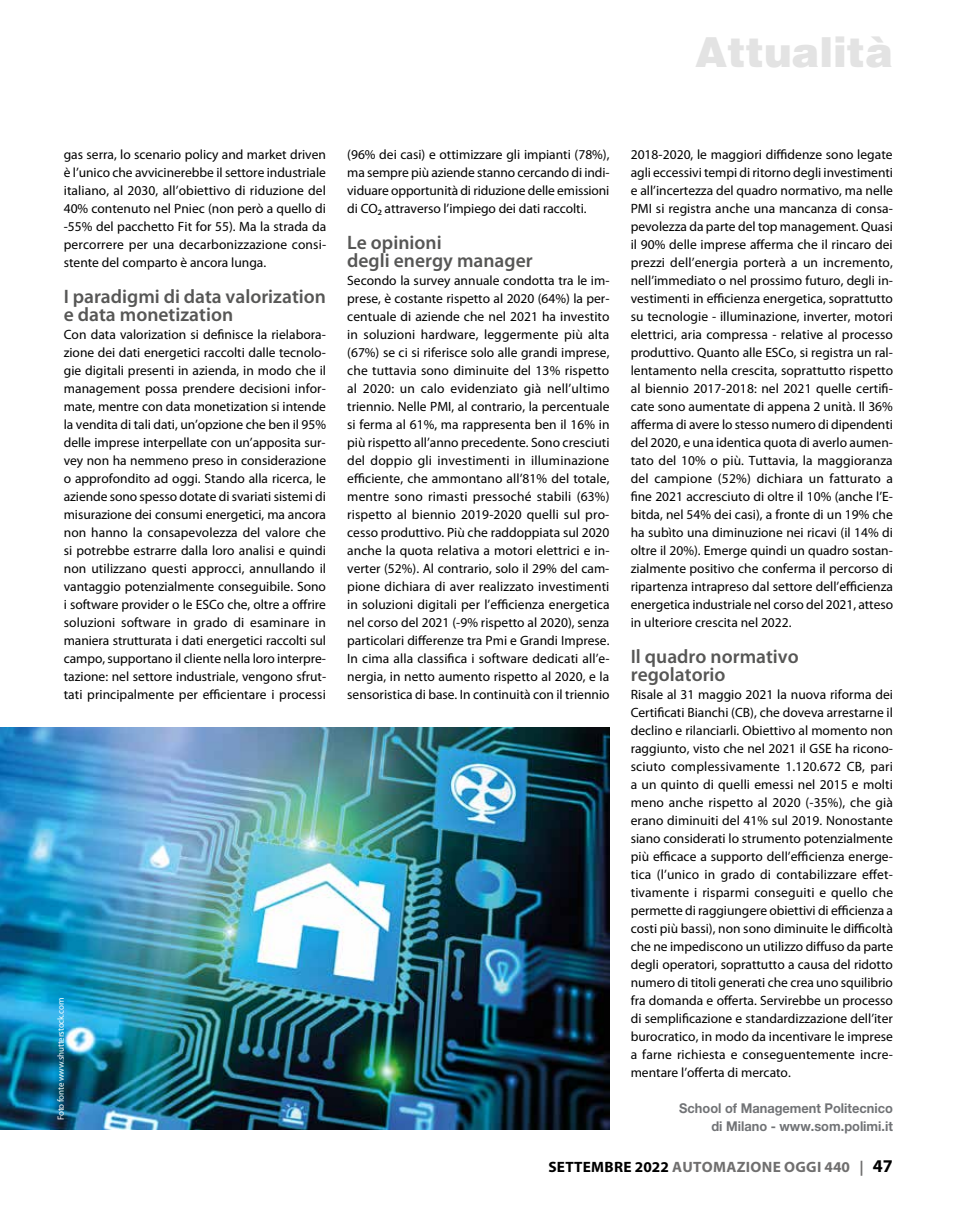
<style>
.page{position:relative;width:978px;height:1212px;background:#fff}
.page>*{position:absolute;margin:0;border:0;box-sizing:border-box;transform-origin:0 0}
.t1{font:900 41.4px "Helvetica LT Std";color:#e3e3e3}
.t2{font:600 19.5px/18px "Myriad Pro";color:#575756}
.t3{font:700 15px "Myriad Pro";letter-spacing:.02em;color:#706f6f}
.t4{font:13.5px/18px "Myriad Pro";color:#000;text-align:justify}
.t5{font:700 13.5px/18px "Helvetica Neue LT Pro";color:#717376;text-align:right;scale:.95 1}
.t6{font:9px "Myriad Pro";letter-spacing:-.02em;color:#fff}
.s1{color:#000}
.s2{font-size:18px;color:#000}
</style>
<div class="page">
<img style="left:0;top:727px;width:609px;height:402px">
<h1 class="t1" style="left:695px;top:25px;width:199px">Attualità</h1>
<p class="t4" style="left:64px;top:146px;width:264px">gas serra, lo scenario policy and market driven è l’unico che avvicinerebbe il settore industriale italiano, al 2030, all’obiettivo di riduzione del 40% contenuto nel Pniec (non però a quello di -55% del pacchetto Fit for 55). Ma la strada da percorrere per una decarbonizzazione consi&shy;stente del comparto è ancora lunga.</p>
<h2 class="t2" style="left:64px;top:287px;width:264px">I paradigmi di data valorization e data monetization</h2>
<p class="t4" style="left:64px;top:326px;width:264px">Con data valorization si definisce la rielabora&shy;zione dei dati energetici raccolti dalle tecnolo&shy;gie digitali presenti in azienda, in modo che il management possa prendere decisioni infor&shy;mate, mentre con data monetization si intende la vendita di tali dati, un’opzione che ben il 95% delle imprese interpellate con un’apposita sur&shy;vey non ha nemmeno preso in considerazione o approfondito ad oggi. Stando alla ricerca, le aziende sono spesso dotate di svariati sistemi di misurazione dei consumi energetici, ma ancora non hanno la consapevolezza del valore che si potrebbe estrarre dalla loro analisi e quindi non utilizzano questi approcci, annullando il vantaggio potenzialmente conseguibile. Sono i software provider o le ESCo che, oltre a offrire soluzioni software in grado di esaminare in maniera strutturata i dati energetici raccolti sul campo, supportano il cliente nella loro interpre&shy;tazione: nel settore industriale, vengono sfrut&shy;tati principalmente per efficientare i processi</p>
<p class="t6" style="left:56px;top:1120px;width:124px;rotate:-90deg">Foto fonte www.shutterstock.com</p>
<p class="t4" style="left:347px;top:146px;width:264px">(96% dei casi) e ottimizzare gli impianti (78%), ma sempre più aziende stanno cercando di indi&shy;viduare opportunità di riduzione delle emissioni di CO₂ attraverso l’impiego dei dati raccolti.</p>
<h2 class="t2" style="left:347px;top:233px;width:187px">Le opinioni<br>degli energy manager</h2>
<p class="t4" style="left:347px;top:272px;width:264px">Secondo la survey annuale condotta tra le im&shy;prese, è costante rispetto al 2020 (64%) la per&shy;centuale di aziende che nel 2021 ha investito in soluzioni hardware, leggermente più alta (67%) se ci si riferisce solo alle grandi imprese, che tuttavia sono diminuite del 13% rispetto al 2020: un calo evidenziato già nell’ultimo triennio. Nelle PMI, al contrario, la percentuale si ferma al 61%, ma rappresenta ben il 16% in più rispetto all’anno precedente. Sono cresciuti del doppio gli investimenti in illuminazione efficiente, che ammontano all’81% del totale, mentre sono rimasti pressoché stabili (63%) rispetto al biennio 2019-2020 quelli sul pro&shy;cesso produttivo. Più che raddoppiata sul 2020 anche la quota relativa a motori elettrici e in&shy;verter (52%). Al contrario, solo il 29% del cam&shy;pione dichiara di aver realizzato investimenti in soluzioni digitali per l’efficienza energetica nel corso del 2021 (-9% rispetto al 2020), senza particolari differenze tra Pmi e Grandi Imprese.<br>In cima alla classifica i software dedicati all’e&shy;nergia, in netto aumento rispetto al 2020, e la sensoristica di base. In continuità con il triennio</p>
<p class="t4" style="left:631px;top:146px;width:264px">2018-2020, le maggiori diffidenze sono legate agli eccessivi tempi di ritorno degli investimenti e all’incertezza del quadro normativo, ma nelle PMI si registra anche una mancanza di consa&shy;pevolezza da parte del top management. Quasi il 90% delle imprese afferma che il rincaro dei prezzi dell’energia porterà a un incremento, nell’immediato o nel prossimo futuro, degli in&shy;vestimenti in efficienza energetica, soprattutto su tecnologie - illuminazione, inverter, motori elettrici, aria compressa - relative al processo produttivo. Quanto alle ESCo, si registra un ral&shy;lentamento nella crescita, soprattutto rispetto al biennio 2017-2018: nel 2021 quelle certifi&shy;cate sono aumentate di appena 2 unità. Il 36% afferma di avere lo stesso numero di dipendenti del 2020, e una identica quota di averlo aumen&shy;tato del 10% o più. Tuttavia, la maggioranza del campione (52%) dichiara un fatturato a fine 2021 accresciuto di oltre il 10% (anche l’E&shy;bitda, nel 54% dei casi), a fronte di un 19% che ha subìto una diminuzione nei ricavi (il 14% di oltre il 20%). Emerge quindi un quadro sostan&shy;zialmente positivo che conferma il percorso di ripartenza intrapreso dal settore dell’efficienza energetica industriale nel corso del 2021, atteso in ulteriore crescita nel 2022.</p>
<h2 class="t2" style="left:631px;top:647px;width:170px">Il quadro normativo regolatorio</h2>
<p class="t4" style="left:631px;top:686px;width:264px">Risale al 31 maggio 2021 la nuova riforma dei Certificati Bianchi (CB), che doveva arrestarne il declino e rilanciarli. Obiettivo al momento non raggiunto, visto che nel 2021 il GSE ha ricono&shy;sciuto complessivamente 1.120.672 CB, pari a un quinto di quelli emessi nel 2015 e molti meno anche rispetto al 2020 (-35%), che già erano diminuiti del 41% sul 2019. Nonostante siano considerati lo strumento potenzialmente più efficace a supporto dell’efficienza energe&shy;tica (l’unico in grado di contabilizzare effet&shy;tivamente i risparmi conseguiti e quello che permette di raggiungere obiettivi di efficienza a costi più bassi), non sono diminuite le difficoltà che ne impediscono un utilizzo diffuso da parte degli operatori, soprattutto a causa del ridotto numero di titoli generati che crea uno squilibrio fra domanda e offerta. Servirebbe un processo di semplificazione e standardizzazione dell’iter burocratico, in modo da incentivare le imprese a farne richiesta e conseguentemente incre&shy;mentare l’offerta di mercato.</p>
<p class="t5" style="left:679px;top:1099px;width:226px">School of Management Politecnico di Milano - www.som.polimi.it</p>
<p class="t3" style="left:548px;top:1157px;width:346px"><span class="s1">SETTEMBRE 2022</span> AUTOMAZIONE OGGI 440 | <span class="s2">47</span></p>
</div>
